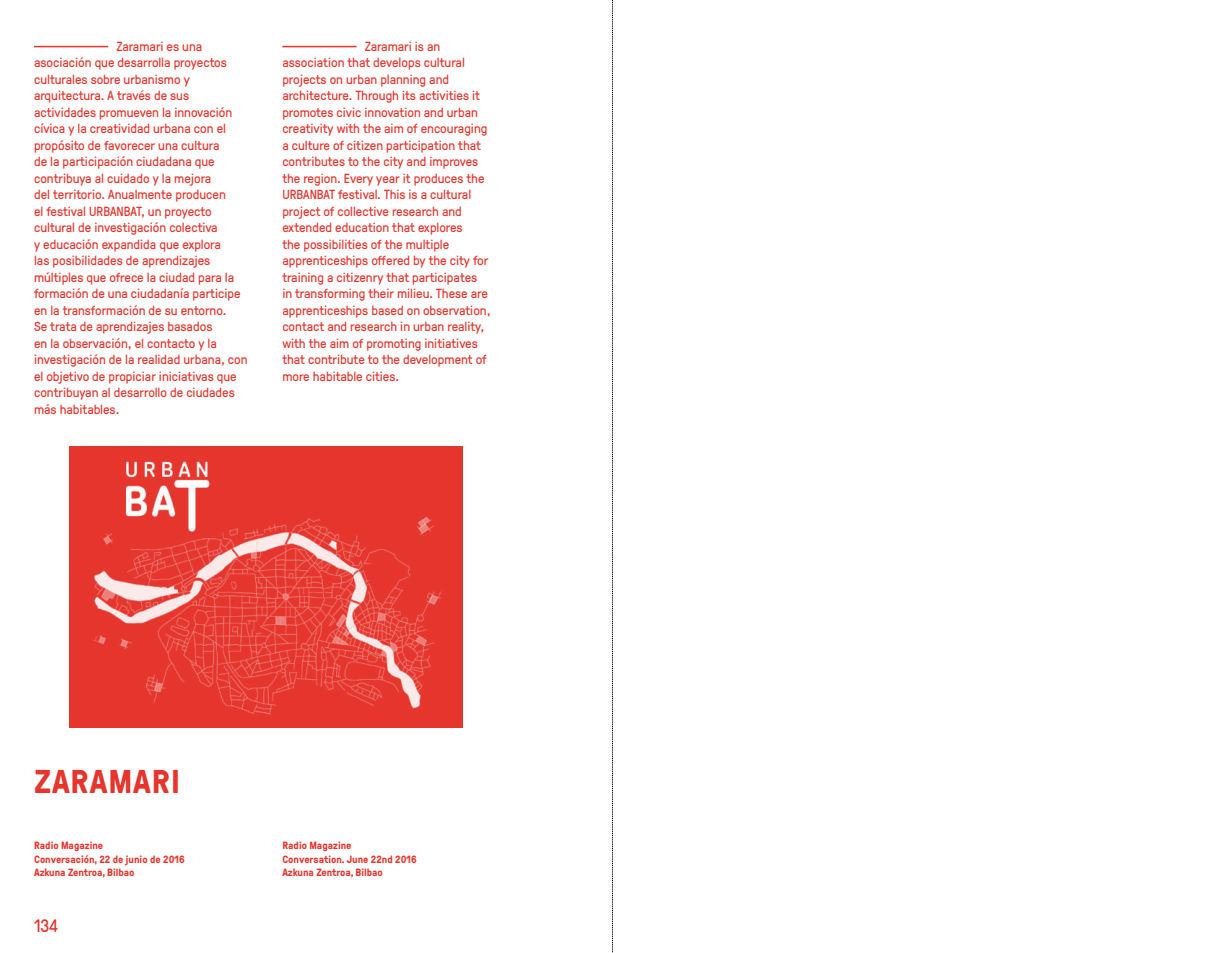
<style>
.page{position:relative;width:1225px;height:953px;background:#fff}
.page>*{position:absolute;margin:0;border:0;box-sizing:border-box;transform-origin:0 0}
.t1{font:700 33px "GT Pressura";letter-spacing:.04em;color:#e5352c}
.t2{font:18px "GT Pressura";color:#e5352c}
.t3{font:13.2px/16.5px "GT Pressura";color:#e5352c}
.t4{font:700 10.5px/13.5px "GT Pressura";color:#e5352c}
</style>
<div class="page">
<svg style="left:612px;top:0;width:1px;height:952px"></svg>
<hr style="left:34px;top:46px;width:74px;height:1px;background:#e5352c">
<hr style="left:282px;top:46px;width:74px;height:1px;background:#e5352c">
<img style="left:69px;top:446px;width:393px;height:281px">
<p class="t3" style="left:34px;top:37px;width:215px;text-indent:82px">Zaramari es una asociación que desarrolla proyectos culturales sobre urbanismo y arquitectura. A través de sus actividades promueven la innovación cívica y la creatividad urbana con el propósito de favorecer una cultura<br>de la participación ciudadana que contribuya al cuidado y la mejora<br>del territorio. Anualmente producen<br>el festival URBANBAT, un proyecto cultural de investigación colectiva<br>y educación expandida que explora<br>las posibilidades de aprendizajes múltiples que ofrece la ciudad para la formación de una ciudadanía participe en la transformación de su entorno.<br>Se trata de aprendizajes basados<br>en la observación, el contacto y la investigación de la realidad urbana, con el objetivo de propiciar iniciativas que contribuyan al desarrollo de ciudades más habitables.</p>
<p class="t3" style="left:282px;top:37px;width:210px;text-indent:82px">Zaramari is an association that develops cultural projects on urban planning and architecture. Through its activities it promotes civic innovation and urban creativity with the aim of encouraging a culture of citizen participation that contributes to the city and improves the region. Every year it produces the URBANBAT festival. This is a cultural project of collective research and extended education that explores<br>the possibilities of the multiple apprenticeships offered by the city for training a citizenry that participates<br>in transforming their milieu. These are apprenticeships based on observation, contact and research in urban reality, with the aim of promoting initiatives that contribute to the development of more habitable cities.</p>
<h1 class="t1" style="left:34px;top:757px;width:143px">Zaramari</h1>
<p class="t4" style="left:34px;top:838px;width:152px">Radio Magazine<br>Conversación, 22 de junio de 2016<br>Azkuna Zentroa, Bilbao</p>
<h2 class="t2" style="left:34px;top:912px;width:26px">134</h2>
<p class="t4" style="left:282px;top:838px;width:136px">Radio Magazine<br>Conversation. June 22nd 2016<br>Azkuna Zentroa, Bilbao</p>
</div>
